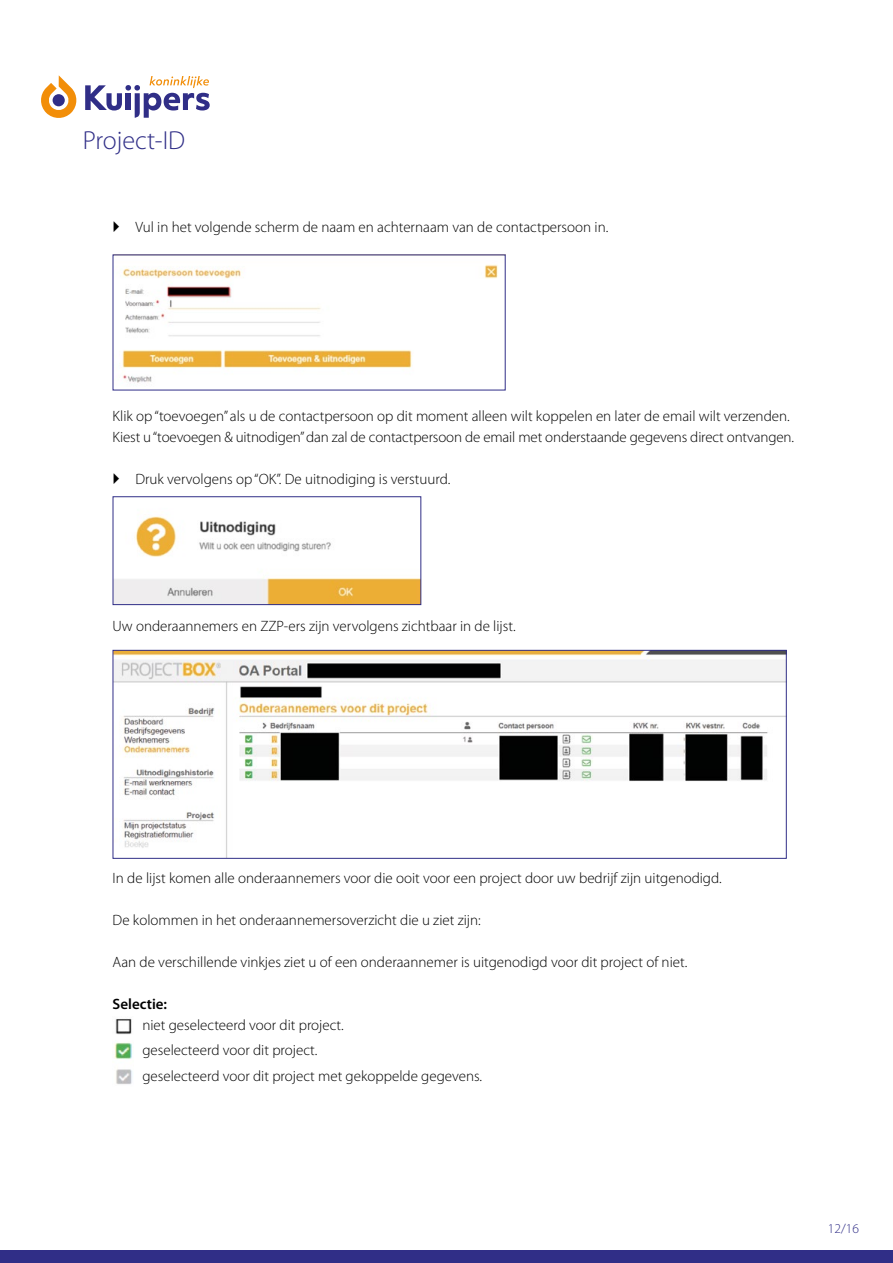
<style>
.page{position:relative;width:893px;height:1263px;background:#fff}
.page>*{position:absolute;margin:0;border:0;box-sizing:border-box;transform-origin:0 0}
.t1{font:300 26.25px "Myriad Pro";color:#302e87}
.t2{font:300 15px/25.5px "Myriad Pro";color:#000}
.t3{font:600 15px "Myriad Pro";color:#000}
.t4{font:300 13.5px "Myriad Pro";color:#302e87}
</style>
<div class="page">
<div style="left:0;top:1250px;width:893px;height:13px;background:#302e87"></div>
<svg style="left:41px;top:75px;width:36px;height:43px"></svg>
<svg style="left:85px;top:76px;width:125px;height:42px"></svg>
<img style="left:122px;top:264px;width:376px;height:119px">
<img style="left:115px;top:516px;width:304px;height:87px">
<div style="left:113px;top:496px;width:308px;height:109px;border:1px solid #302e87"></div>
<img style="left:115px;top:652px;width:670px;height:205px">
<div style="left:113px;top:650px;width:674px;height:209px;border:1px solid #302e87"></div>
<img style="left:114px;top:1018px;width:19px;height:66px">
<h1 class="t1" style="left:83px;top:126px;width:104px">Project-ID</h1>
<p class="t2" style="left:135px;top:214px;width:474px">Vul in het volgende scherm de naam en achternaam van de contactpersoon in.</p>
<p class="t2" style="left:113px;top:405px;width:683px;line-height:21px">Klik op “toevoegen” als u de contactpersoon op dit moment alleen wilt koppelen en later de email wilt verzenden.<br>Kiest u “toevoegen &amp; uitnodigen” dan zal de contactpersoon de email met onderstaande gegevens direct ontvangen.</p>
<p class="t2" style="left:135px;top:466px;width:316px">Druk vervolgens op “OK”. De uitnodiging is verstuurd.</p>
<p class="t2" style="left:113px;top:613px;width:405px">Uw onderaannemers en ZZP-ers zijn vervolgens zichtbaar in de lijst.</p>
<p class="t2" style="left:113px;top:865px;width:611px">In de lijst komen alle onderaannemers voor die ooit voor een project door uw bedrijf zijn uitgenodigd.</p>
<p class="t2" style="left:113px;top:907px;width:370px">De kolommen in het onderaannemersoverzicht die u ziet zijn:</p>
<p class="t2" style="left:113px;top:949px;width:576px">Aan de verschillende vinkjes ziet u of een onderaannemer is uitgenodigd voor dit project of niet.</p>
<p class="t3" style="left:113px;top:995px;width:56px">Selectie:</p>
<p class="t2" style="left:142px;top:1012px;width:341px">niet geselecteerd voor dit project.<br>geselecteerd voor dit project.<br>geselecteerd voor dit project met gekoppelde gegevens.</p>
<p class="t4" style="left:828px;top:1221px;width:33px">12/16</p>
</div>
